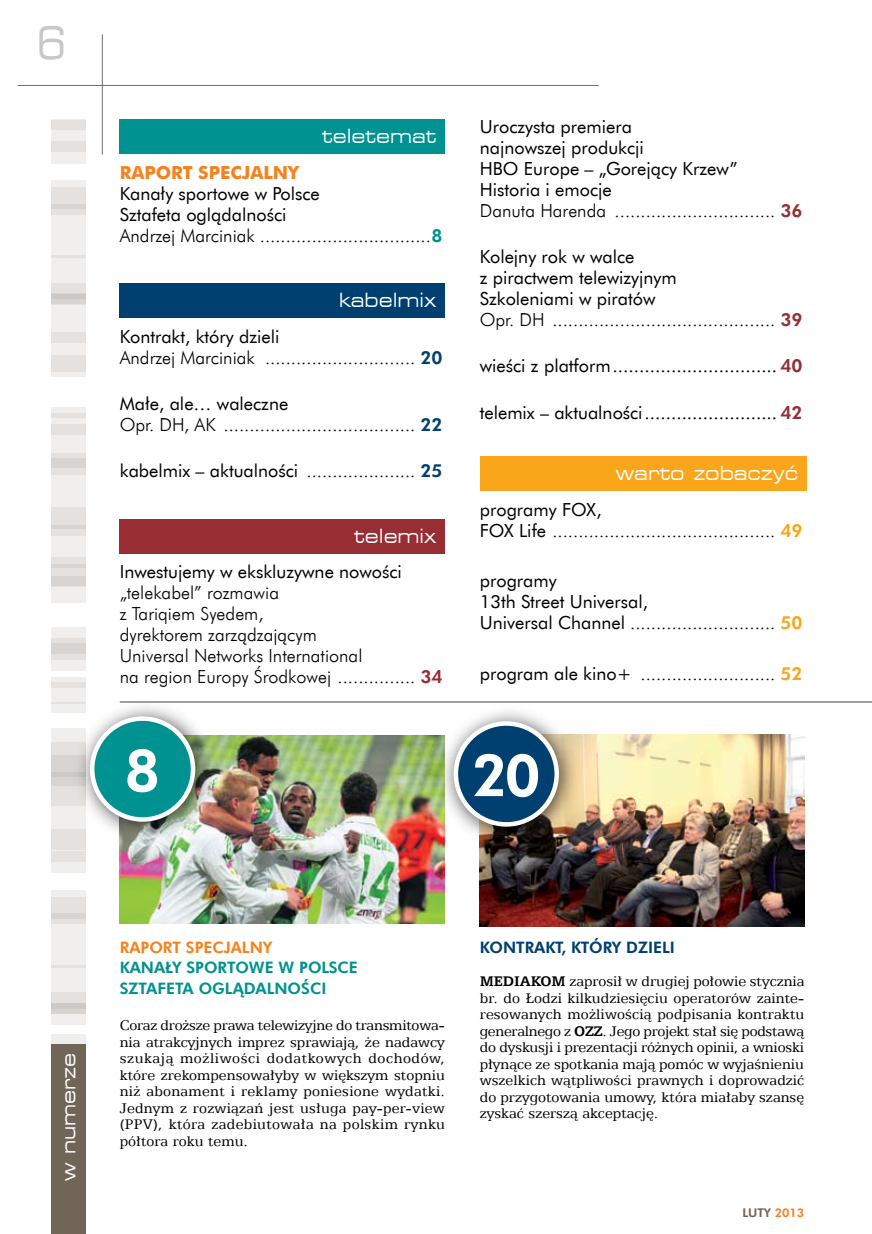
<style>
.page{position:relative;width:872px;height:1234px;background:#fff}
.page>*{position:absolute;margin:0;border:0;box-sizing:border-box;transform-origin:0 0}
.t1{font:58.5px "Futura Hv EU";color:#fff}
.t2{font:19.5px "Square 721 Ex EU";color:#fff;scale:.93 1}
.t3{font:18px/21px "Futura Lt EU";color:#000}
.t4{font:18px/21px "Futura EU";color:#000}
.t5{font:700 18px "Futura EU";color:#f5821f}
.t6{font:15.75px/16.5px "Egyptian 505 EU";color:#000;text-align:justify}
.t7{font:15.75px/21.6px "Futura Hv EU";color:#009290}
.t8{font:15.75px "Futura Hv EU";color:#004071}
.t9{font:15.75px "Futura Hv EU";color:#f5821f}
.t10{font:12px "Futura Hv EU";color:#716558}
.s1{font-family:"Futura Hv EU";color:#009290}
.s2{font-family:"Futura Hv EU";color:#004071}
.s3{font-family:"Futura EU"}
.s4{font-family:"Futura Hv EU";color:#962e34}
.s5{font-family:"Futura Hv EU";color:#faa61a}
.s6{font-weight:700}
.s7{color:#f5821f}
</style>
<div class="page">
<div style="left:51px;top:120px;width:35px;height:44px;background:#f1efee"></div>
<svg style="left:51px;top:849px;width:35px;height:24px"></svg>
<div style="left:51px;top:255px;width:35px;height:44px;background:#f1efee"></div>
<div style="left:51px;top:964px;width:35px;height:44px;background:#f1efee"></div>
<div style="left:51px;top:424px;width:35px;height:43px;background:#f1efee"></div>
<div style="left:51px;top:626px;width:35px;height:44px;background:#f1efee"></div>
<svg style="left:51px;top:805px;width:35px;height:44px"></svg>
<div style="left:51px;top:457px;width:35px;height:78px;background:#f1efee"></div>
<svg style="left:51px;top:728px;width:21px;height:77px"></svg>
<div style="left:51px;top:677px;width:35px;height:10px;background:#f1efee"></div>
<div style="left:51px;top:702px;width:35px;height:10px;background:#f1efee"></div>
<div style="left:51px;top:407px;width:35px;height:10px;background:#f1efee"></div>
<div style="left:51px;top:1033px;width:35px;height:11px;background:#f1efee"></div>
<div style="left:51px;top:142px;width:35px;height:10px;background:#e4e1df"></div>
<div style="left:51px;top:851px;width:35px;height:10px;background:#e4e1df"></div>
<svg style="left:51px;top:283px;width:35px;height:11px"></svg>
<div style="left:51px;top:992px;width:35px;height:22px;background:#e4e1df"></div>
<svg style="left:51px;top:371px;width:35px;height:6px"></svg>
<div style="left:51px;top:413px;width:35px;height:22px;background:linear-gradient(to bottom,#ece9e8,#e5e2e0)"></div>
<div style="left:51px;top:452px;width:35px;height:22px;background:#dedad8"></div>
<div style="left:51px;top:507px;width:35px;height:22px;background:#e4e1df"></div>
<div style="left:51px;top:637px;width:35px;height:22px;background:linear-gradient(to bottom,#ddd9d7,#ddd9d7)"></div>
<div style="left:51px;top:682px;width:35px;height:22px;background:linear-gradient(to bottom,#eae8e6,#f0edec)"></div>
<div style="left:51px;top:754px;width:35px;height:22px;background:#d8d4d1"></div>
<div style="left:51px;top:120px;width:35px;height:10px;background:#e4e1df"></div>
<svg style="left:51px;top:294px;width:35px;height:77px;background:#e8e5e4"></svg>
<svg style="left:51px;top:1003px;width:35px;height:22px"></svg>
<svg style="left:51px;top:180px;width:35px;height:78px;background:#ebe8e7"></svg>
<svg style="left:51px;top:890px;width:35px;height:77px;background:#ebe8e7"></svg>
<svg style="left:51px;top:525px;width:35px;height:78px;background:#e7e4e2"></svg>
<div style="left:52px;top:1044px;width:34px;height:189px;background:#716558"></div>
<hr style="left:18px;top:85px;width:580px;height:1px;background:#6d6f71">
<hr style="left:102px;top:34px;width:1px;height:120px;background:#6d6f71">
<img style="left:120px;top:735px;width:325px;height:188px">
<img style="left:480px;top:734px;width:324px;height:192px">
<div style="left:120px;top:119px;width:325px;height:34px;background:#009290"></div>
<div style="left:120px;top:283px;width:325px;height:34px;background:#004071"></div>
<div style="left:120px;top:519px;width:325px;height:34px;background:#962e34"></div>
<hr style="left:120px;top:701px;width:752px;height:1px;background:#808284">
<div style="left:436px;top:703px;width:147px;height:147px;background:#000;opacity:.75"></div>
<div style="left:456px;top:723px;width:101px;height:101px;background:#004071;border-radius:50%"></div>
<div style="left:453px;top:721px;width:106px;height:105px;border:4px solid #fff;border-radius:50%"></div>
<div style="left:72px;top:698px;width:147px;height:147px;background:#000;opacity:.75"></div>
<div style="left:92px;top:718px;width:101px;height:101px;background:#009290;border-radius:50%"></div>
<div style="left:90px;top:716px;width:105px;height:105px;border:4px solid #fff;border-radius:50%"></div>
<div style="left:480px;top:456px;width:326px;height:34px;background:#faa61a"></div>
<p class="t2" style="left:322px;top:125px;width:124px">teletemat</p>
<p class="t5" style="left:120px;top:161px;width:181px">RAPORT SPECJALNY</p>
<p class="t4" style="left:120px;top:183px;width:202px">Kanały sportowe w Polsce<br>Sztafeta oglądalności</p>
<p class="t3" style="left:120px;top:225px;width:324px">Andrzej Marciniak .................................<span class="s1">8</span></p>
<p class="t2" style="left:339px;top:289px;width:106px">kabelmix</p>
<p class="t4" style="left:120px;top:326px;width:161px">Kontrakt, który dzieli</p>
<p class="t3" style="left:120px;top:347px;width:324px">Andrzej Marciniak ............................. <span class="s2">20</span></p>
<p class="t4" style="left:120px;top:393px;width:170px">Małe, ale… waleczne</p>
<p class="t3" style="left:120px;top:414px;width:324px">Opr. DH, AK ..................................... <span class="s2">22</span></p>
<p class="t3" style="left:120px;top:461px;width:324px"><span class="s3">kabelmix – aktualności</span> ..................... <span class="s2">25</span></p>
<p class="t2" style="left:354px;top:524px;width:90px">telemix</p>
<p class="t4" style="left:120px;top:562px;width:284px">Inwestujemy w ekskluzywne nowości</p>
<p class="t3" style="left:120px;top:583px;width:324px">„telekabel” rozmawia<br>z Tariqiem Syedem,<br>dyrektorem zarządzającym<br>Universal Networks International<br>na region Europy Środkowej ............... <span class="s4">34</span></p>
<p class="t4" style="left:480px;top:116px;width:259px">Uroczysta premiera<br>najnowszej produkcji<br>HBO Europe – „Gorejący Krzew”<br>Historia i emocje</p>
<p class="t3" style="left:480px;top:200px;width:324px">Danuta Harenda ............................... <span class="s4">36</span></p>
<p class="t4" style="left:480px;top:247px;width:198px">Kolejny rok w walce<br>z piractwem telewizyjnym<br>Szkoleniami w piratów</p>
<p class="t3" style="left:480px;top:310px;width:324px">Opr. DH ........................................... <span class="s4">39</span></p>
<p class="t4" style="left:480px;top:356px;width:324px">wieści z platform................................ <span class="s4">40</span></p>
<p class="t4" style="left:480px;top:402px;width:324px">telemix – aktualności.......................... <span class="s4">42</span></p>
<p class="t2" style="left:616px;top:461px;width:197px">warto zobaczyć</p>
<p class="t4" style="left:480px;top:499px;width:123px">programy FOX,</p>
<p class="t3" style="left:480px;top:520px;width:324px"><span class="s3">FOX Life</span> ........................................... <span class="s5">49</span></p>
<p class="t4" style="left:480px;top:570px;width:170px">programy<br>13th Street Universal,</p>
<p class="t3" style="left:480px;top:612px;width:324px"><span class="s3">Universal Channel</span> ............................ <span class="s5">50</span></p>
<p class="t3" style="left:480px;top:663px;width:324px"><span class="s3">program ale kino+</span> .......................... <span class="s5">52</span></p>
<h1 class="t1" style="left:124px;top:734px;width:37px">8</h1>
<h1 class="t1" style="left:471px;top:738px;width:70px">20</h1>
<p class="t2" style="left:57px;top:1180px;width:139px;rotate:-90deg">w numerze</p>
<p class="t9" style="left:120px;top:937px;width:154px">RAPORT SPECJALNY</p>
<p class="t7" style="left:120px;top:956px;width:240px">KANAŁY SPORTOWE W POLSCE<br>SZTAFETA OGLĄDALNOŚCI</p>
<p class="t6" style="left:120px;top:1016px;width:327px">Coraz droższe prawa telewizyjne do transmitowa&shy;nia atrakcyjnych imprez sprawiają, że nadawcy szukają możliwości dodatkowych dochodów, które zrekompensowałyby w większym stopniu niż abonament i reklamy poniesione wydatki.<br>Jednym z rozwiązań jest usługa pay-per-view (PPV), która zadebiutowała na polskim rynku półtora roku temu.</p>
<p class="t8" style="left:480px;top:937px;width:197px">KONTRAKT, KTÓRY DZIELI</p>
<p class="t6" style="left:480px;top:972px;width:326px"><span class="s6">MEDIAKOM</span> zaprosił w drugiej połowie stycznia br. do Łodzi kilkudziesięciu operatorów zainte&shy;resowanych możliwością podpisania kontraktu generalnego z <span class="s6">OZZ</span>. Jego projekt stał się podstawą do dyskusji i prezentacji różnych opinii, a wnioski płynące ze spotkania mają pomóc w wyjaśnieniu wszelkich wątpliwości prawnych i doprowadzić do przygotowania umowy, która miałaby szansę zyskać szerszą akceptację.</p>
<p class="t10" style="left:742px;top:1204px;width:63px">LUTY <span class="s7">2013</span></p>
</div>
